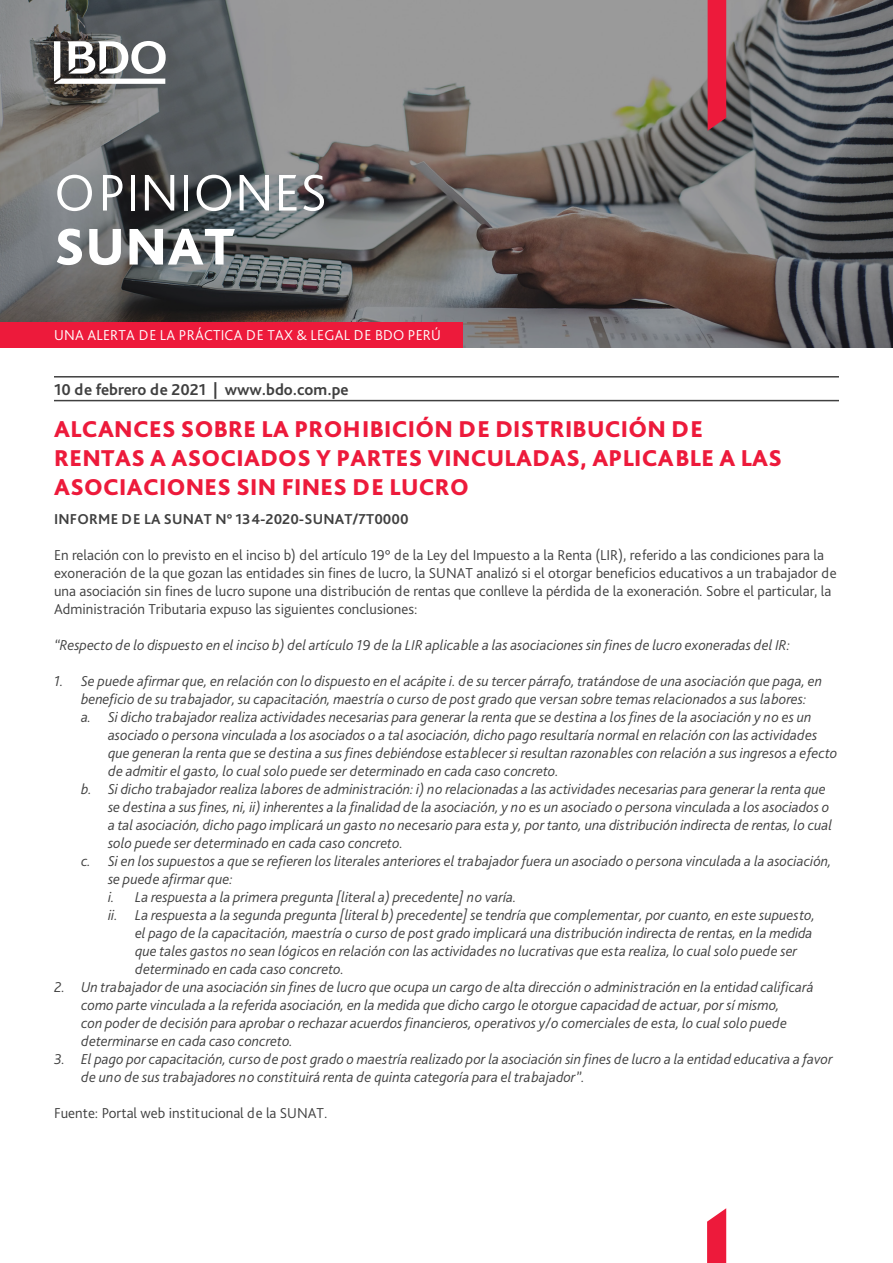
<style>
.page{position:relative;width:893px;height:1263px;background:#fff}
.page>*{position:absolute;margin:0;border:0;box-sizing:border-box;transform-origin:0 0}
.t1{font:300 54px "Bliss Pro";letter-spacing:.015em;color:#fff}
.t2{font:800 54px "Bliss Pro";letter-spacing:.015em;color:#fff}
.t3{font:800 24px/28.8px "Bliss Pro";letter-spacing:.015em;color:#ed1a3b}
.t4{font:700 16.5px "Bliss Pro";color:#404040}
.t5{font:italic 300 15px/18px "Bliss Pro";color:#404040}
.t6{font:300 15px/18px "Bliss Pro";color:#404040}
.t7{font:300 15px "Bliss Pro";letter-spacing:.015em;color:#fff}
.t8{font:700 15px "Bliss Pro";letter-spacing:.015em;color:#404040}
</style>
<div class="page">
<svg style="left:0;top:0;width:893px;height:348px;background:#6f6d6d"></svg>
<div style="left:0;top:322px;width:462px;height:26px;background:#ed1a3b"></div>
<svg style="left:54px;top:41px;width:112px;height:43px"></svg>
<div style="left:708px;top:0;width:18px;height:131px;background:#ed1a3b"></div>
<hr style="left:54px;top:376px;width:785px;height:1px;background:#404040">
<hr style="left:54px;top:400px;width:785px;height:1px;background:#404040">
<svg style="left:707px;top:1208px;width:19px;height:55px"></svg>
<p class="t1" style="left:54px;top:159px;width:274px">OPINIONES</p>
<p class="t2" style="left:54px;top:213px;width:182px">SUNAT</p>
<p class="t7" style="left:54px;top:326px;width:388px">UNA ALERTA DE LA PRÁCTICA DE TAX &amp; LEGAL DE BDO PERÚ</p>
<p class="t4" style="left:54px;top:379px;width:296px">10 de febrero de 2021 | www.bdo.com.pe</p>
<p class="t3" style="left:54px;top:414px;width:729px">ALCANCES SOBRE LA PROHIBICIÓN DE DISTRIBUCIÓN DE<br>RENTAS A ASOCIADOS Y PARTES VINCULADAS, APLICABLE A LAS<br>ASOCIACIONES SIN FINES DE LUCRO</p>
<p class="t8" style="left:54px;top:509px;width:356px">INFORME DE LA SUNAT N° 134-2020-SUNAT/7T0000</p>
<p class="t6" style="left:54px;top:545px;width:784px">En relación con lo previsto en el inciso b) del artículo 19° de la Ley del Impuesto a la Renta (LIR), referido a las condiciones para la exoneración de la que gozan las entidades sin fines de lucro, la SUNAT analizó si el otorgar beneficios educativos a un trabajador de una asociación sin fines de lucro supone una distribución de rentas que conlleve la pérdida de la exoneración. Sobre el particular, la Administración Tributaria expuso las siguientes conclusiones:</p>
<p class="t5" style="left:54px;top:635px;width:738px">“Respecto de lo dispuesto en el inciso b) del artículo 19 de la LIR aplicable a las asociaciones sin fines de lucro exoneradas del IR:</p>
<p class="t5" style="left:81px;top:671px;width:742px;text-indent:-27px">1. Se puede afirmar que, en relación con lo dispuesto en el acápite i. de su tercer párrafo, tratándose de una asociación que paga, en beneficio de su trabajador, su capacitación, maestría o curso de post grado que versan sobre temas relacionados a sus labores:</p>
<p class="t5" style="left:108px;top:707px;width:731px;text-indent:-27px">a. Si dicho trabajador realiza actividades necesarias para generar la renta que se destina a los fines de la asociación y no es un asociado o persona vinculada a los asociados o a tal asociación, dicho pago resultaría normal en relación con las actividades que generan la renta que se destina a sus fines debiéndose establecer si resultan razonables con relación a sus ingresos a efecto de admitir el gasto, lo cual solo puede ser determinado en cada caso concreto.</p>
<p class="t5" style="left:108px;top:779px;width:726px;text-indent:-27px">b. Si dicho trabajador realiza labores de administración: i) no relacionadas a las actividades necesarias para generar la renta que se destina a sus fines, ni, ii) inherentes a la finalidad de la asociación, y no es un asociado o persona vinculada a los asociados o a tal asociación, dicho pago implicará un gasto no necesario para esta y, por tanto, una distribución indirecta de rentas, lo cual solo puede ser determinado en cada caso concreto.</p>
<p class="t5" style="left:108px;top:851px;width:725px;text-indent:-27px">c. Si en los supuestos a que se refieren los literales anteriores el trabajador fuera un asociado o persona vinculada a la asociación, se puede afirmar que:</p>
<p class="t5" style="left:108px;top:887px;width:410px">i. La respuesta a la primera pregunta [literal a) precedente] no varía.</p>
<p class="t5" style="left:135px;top:905px;width:682px;text-indent:-27px">ii. La respuesta a la segunda pregunta [literal b) precedente] se tendría que complementar, por cuanto, en este supuesto, el pago de la capacitación, maestría o curso de post grado implicará una distribución indirecta de rentas, en la medida que tales gastos no sean lógicos en relación con las actividades no lucrativas que esta realiza, lo cual solo puede ser determinado en cada caso concreto.</p>
<p class="t5" style="left:81px;top:977px;width:734px;text-indent:-27px">2. Un trabajador de una asociación sin fines de lucro que ocupa un cargo de alta dirección o administración en la entidad calificará como parte vinculada a la referida asociación, en la medida que dicho cargo le otorgue capacidad de actuar, por sí mismo,<br>con poder de decisión para aprobar o rechazar acuerdos financieros, operativos y/o comerciales de esta, lo cual solo puede determinarse en cada caso concreto.</p>
<p class="t5" style="left:81px;top:1049px;width:753px;text-indent:-27px">3. El pago por capacitación, curso de post grado o maestría realizado por la asociación sin fines de lucro a la entidad educativa a favor de uno de sus trabajadores no constituirá renta de quinta categoría para el trabajador”.</p>
<p class="t6" style="left:54px;top:1103px;width:275px">Fuente: Portal web institucional de la SUNAT.</p>
</div>
